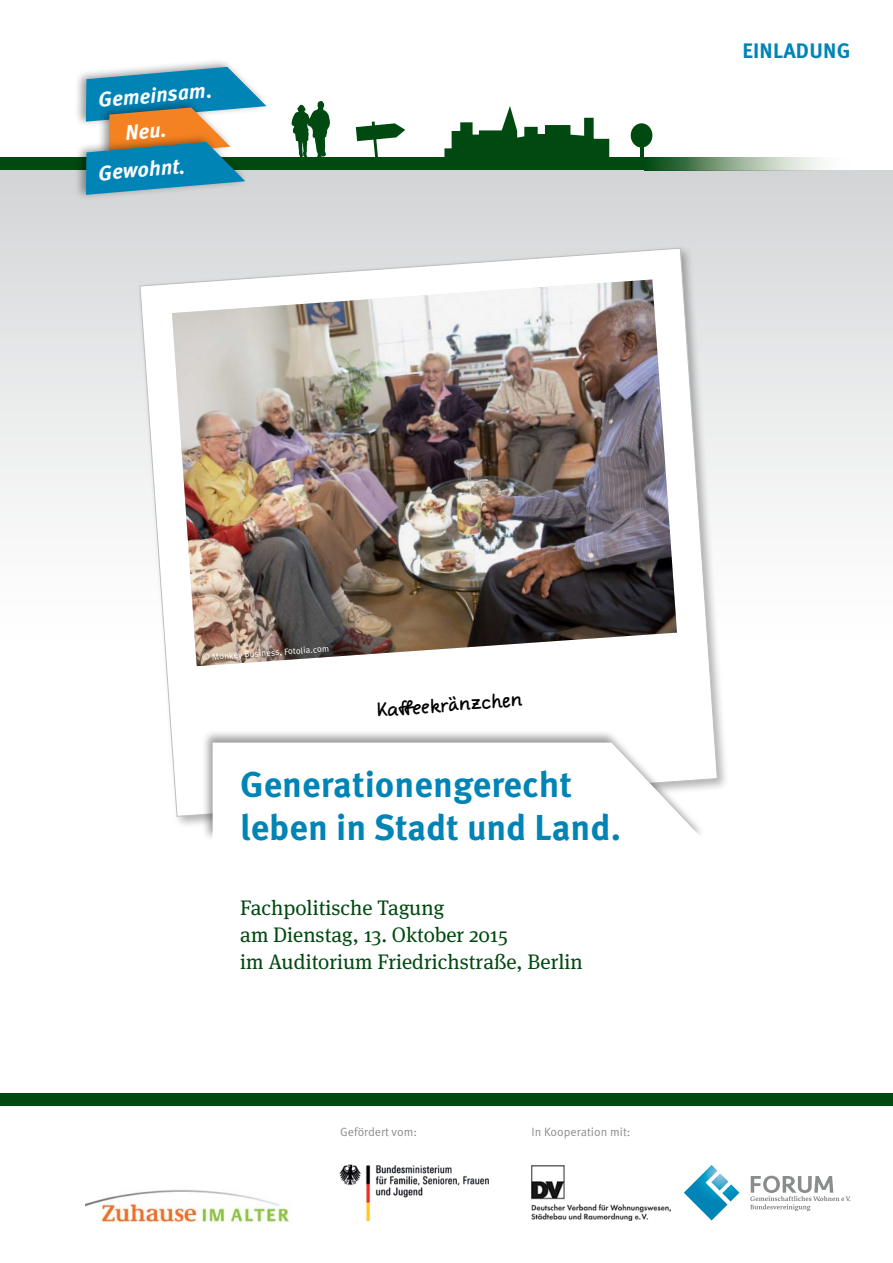
<style>
.page{position:relative;width:893px;height:1263px;background:#fff}
.page>*{position:absolute;margin:0;border:0;box-sizing:border-box;transform-origin:0 0}
.t1{font:700 36px/43.2px "Meta OT";color:#0084b6}
.t2{font:21px/27px "Meta Serif OT";color:#004910}
.t3{font:italic 700 21px/34.5px "Meta OT";color:#fff}
.t4{font:700 21px "Meta OT";letter-spacing:.01em;color:#0084b6}
.t5{font:18px "Comic Jens";color:#000}
.t6{font:12px "Meta OT Norm";color:#8a8c8e}
.t7{font:9px "Meta OT Norm";color:#fff}
.s1{font-style:normal}
</style>
<div class="page">
<div style="left:0;top:170px;width:893px;height:646px;background:linear-gradient(to bottom,#d7d9da,#fff)"></div>
<div style="left:0;top:157px;width:645px;height:13px;background:#004910"></div>
<svg style="left:645px;top:157px;width:176px;height:13px;background:#88a78a"></svg>
<svg style="left:444px;top:106px;width:165px;height:51px"></svg>
<div style="left:631px;top:123px;width:21px;height:25px;background:#004910;border-radius:50%"></div>
<hr style="left:640px;top:145px;width:3px;height:17px;background:#004910">
<svg style="left:356px;top:121px;width:49px;height:36px"></svg>
<svg style="left:292px;top:101px;width:38px;height:56px"></svg>
<div style="left:74px;top:58px;width:195px;height:70px;background:#000;opacity:.4"></div>
<div style="left:74px;top:133px;width:174px;height:68px;background:#000;opacity:.4"></div>
<svg style="left:86px;top:67px;width:180px;height:128px"></svg>
<div style="left:136px;top:245px;width:594px;height:584px;background:#000;opacity:.3"></div>
<svg style="left:139px;top:248px;width:579px;height:569px"></svg>
<img style="left:172px;top:279px;width:505px;height:387px">
<div style="left:201px;top:729px;width:506px;height:113px;background:#000;opacity:.4"></div>
<svg style="left:213px;top:743px;width:490px;height:89px"></svg>
<svg style="left:213px;top:832px;width:494px;height:10px"></svg>
<svg style="left:684px;top:1165px;width:55px;height:55px"></svg>
<svg style="left:750px;top:1176px;width:100px;height:35px"></svg>
<img style="left:531px;top:1165px;width:140px;height:55px">
<div style="left:0;top:1093px;width:893px;height:13px;background:#004910"></div>
<img style="left:85px;top:1190px;width:206px;height:34px">
<img style="left:339px;top:1164px;width:150px;height:58px">
<p class="t3" style="left:121px;top:81px;width:91px;text-indent:-24px;rotate:-5deg">Gemeinsam<span class="s1">.<br></span>Neu.</p>
<p class="t3" style="left:97px;top:157px;width:89px;rotate:-5deg">Gewohnt.</p>
<p class="t4" style="left:742px;top:38px;width:109px">Einladung</p>
<p class="t7" style="left:202px;top:652px;width:129px;rotate:-4deg">© Monkey Business, Fotolia.com</p>
<p class="t5" style="left:376px;top:698px;width:147px;rotate:-4deg">Kaff ee kränzchen</p>
<h1 class="t1" style="left:240px;top:764px;width:382px">Generationengerecht leben in Stadt und Land.</h1>
<p class="t2" style="left:240px;top:894px;width:344px">Fachpolitische Tagung<br>am Dienstag, 13. Oktober 2015<br>im Auditorium Friedrichstraße, Berlin</p>
<p class="t6" style="left:340px;top:1125px;width:78px">Gefördert vom:</p>
<p class="t6" style="left:531px;top:1125px;width:101px">In Kooperation mit:</p>
</div>
